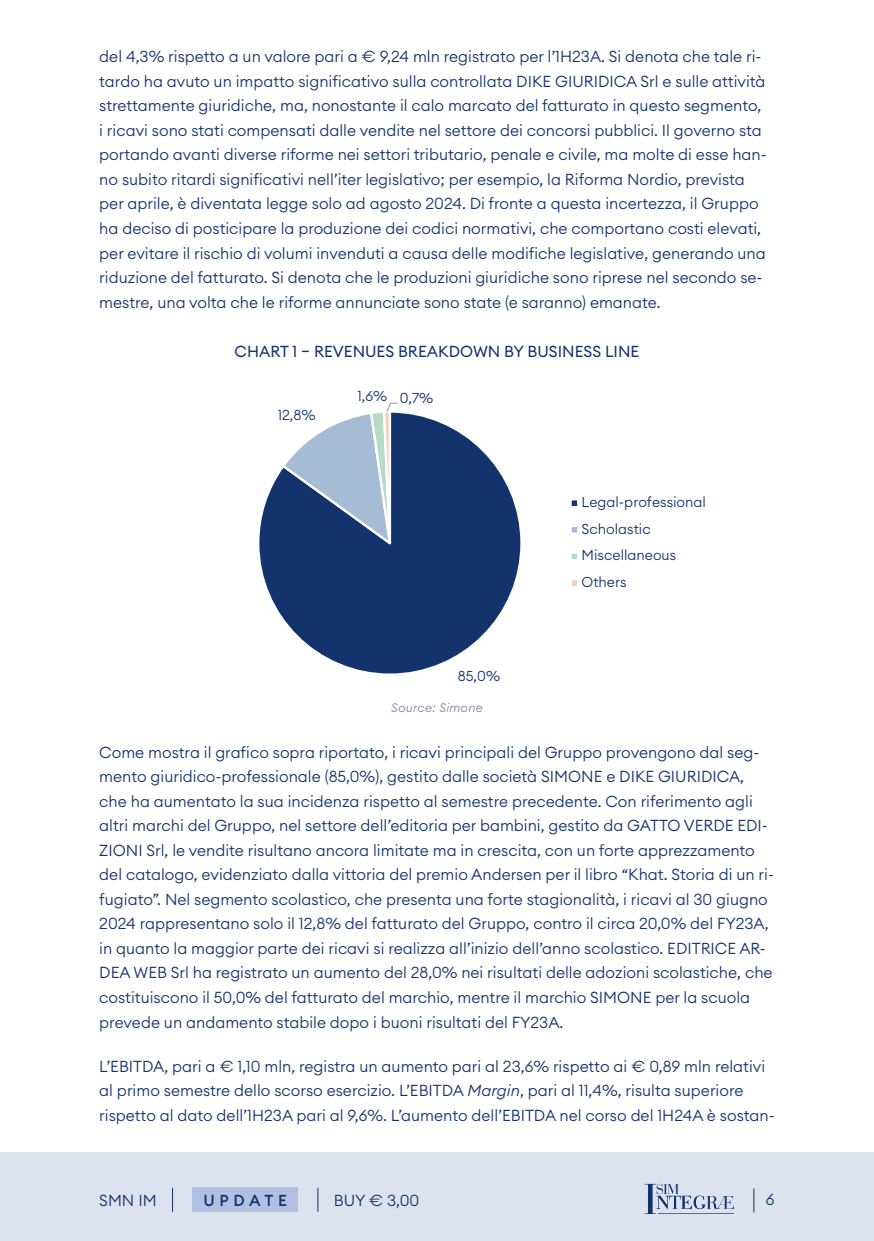
<style>
.page{position:relative;width:874px;height:1241px;background:#fff}
.page>*{position:absolute;margin:0;border:0;box-sizing:border-box;transform-origin:0 0}
.t1{font:300 15.75px/24.5px "Euclid Circular A";color:#13336d}
.t2{font:15.75px "Euclid Circular A";color:#13336d}
.t3{font:500 15.75px "Euclid Circular A";letter-spacing:.3em;color:#13336d}
.t4{font:300 14.17px/26.6px "Euclid Circular A";color:#13336d}
.t5{font:italic 300 12.25px "Euclid Circular A";letter-spacing:.02em;color:#8186af}
.s1{font-style:italic}
</style>
<div class="page">
<div style="left:0;top:1152px;width:873px;height:88px;background:#dde3ee"></div>
<svg style="left:172px;top:1187px;width:1px;height:24px"></svg>
<div style="left:192px;top:1187px;width:106px;height:24px;background:#b1c1e4"></div>
<svg style="left:317px;top:1187px;width:1px;height:24px"></svg>
<svg style="left:753px;top:1188px;width:1px;height:24px"></svg>
<svg style="left:644px;top:1183px;width:89px;height:30px"></svg>
<svg style="left:259px;top:413px;width:262px;height:261px"></svg>
<svg style="left:280px;top:402px;width:118px;height:247px"></svg>
<div style="left:570px;top:499px;width:8px;height:8px;background:#13336d"></div>
<div style="left:569px;top:498px;width:10px;height:10px;border:2px solid #fff"></div>
<div style="left:570px;top:526px;width:8px;height:7px;background:#a5bcd4"></div>
<div style="left:569px;top:524px;width:10px;height:10px;border:2px solid #fff"></div>
<div style="left:570px;top:552px;width:8px;height:8px;background:#b6dcc9"></div>
<div style="left:569px;top:551px;width:10px;height:10px;border:2px solid #fff"></div>
<svg style="left:572px;top:580px;width:4px;height:5px"></svg>
<div style="left:569px;top:577px;width:10px;height:11px;border:2px solid #fff"></div>
<p class="t1" style="left:99px;top:44px;width:668px">del 4,3% rispetto a un valore pari a € 9,24 mln registrato per l’1H23A. Si denota che tale ri&shy;tardo ha avuto un impatto significativo sulla controllata DIKE GIURIDICA Srl e sulle attività strettamente giuridiche, ma, nonostante il calo marcato del fatturato in questo segmento, i ricavi sono stati compensati dalle vendite nel settore dei concorsi pubblici. Il governo sta portando avanti diverse riforme nei settori tributario, penale e civile, ma molte di esse han&shy;no subito ritardi significativi nell’iter legislativo; per esempio, la Riforma Nordio, prevista per aprile, è diventata legge solo ad agosto 2024. Di fronte a questa incertezza, il Gruppo ha deciso di posticipare la produzione dei codici normativi, che comportano costi elevati, per evitare il rischio di volumi invenduti a causa delle modifiche legislative, generando una riduzione del fatturato. Si denota che le produzioni giuridiche sono riprese nel secondo se&shy;mestre, una volta che le riforme annunciate sono state (e saranno) emanate.</p>
<p class="t2" style="left:234px;top:341px;width:406px">CHART 1 – REVENUES BREAKDOWN BY BUSINESS LINE</p>
<p class="t4" style="left:277px;top:401px;width:39px">12,8%</p>
<p class="t4" style="left:357px;top:383px;width:77px">1,6% 0,7%</p>
<p class="t4" style="left:457px;top:662px;width:44px">85,0%</p>
<p class="t4" style="left:581px;top:488px;width:126px">Legal-professional<br>Scholastic<br>Miscellaneous<br>Others</p>
<p class="t5" style="left:391px;top:700px;width:93px">Source: Simone</p>
<p class="t1" style="left:99px;top:739px;width:676px">Come mostra il grafico sopra riportato, i ricavi principali del Gruppo provengono dal seg&shy;mento giuridico-professionale (85,0%), gestito dalle società SIMONE e DIKE GIURIDICA, che ha aumentato la sua incidenza rispetto al semestre precedente. Con riferimento agli altri marchi del Gruppo, nel settore dell’editoria per bambini, gestito da GATTO VERDE EDI-ZIONI Srl, le vendite risultano ancora limitate ma in crescita, con un forte apprezzamento del catalogo, evidenziato dalla vittoria del premio Andersen per il libro “Khat. Storia di un ri&shy;fugiato”. Nel segmento scolastico, che presenta una forte stagionalità, i ricavi al 30 giugno 2024 rappresentano solo il 12,8% del fatturato del Gruppo, contro il circa 20,0% del FY23A, in quanto la maggior parte dei ricavi si realizza all’inizio dell’anno scolastico. EDITRICE AR-DEA WEB Srl ha registrato un aumento del 28,0% nei risultati delle adozioni scolastiche, che costituiscono il 50,0% del fatturato del marchio, mentre il marchio SIMONE per la scuola prevede un andamento stabile dopo i buoni risultati del FY23A.</p>
<p class="t1" style="left:99px;top:1053px;width:676px">L’EBITDA, pari a € 1,10 mln, registra un aumento pari al 23,6% rispetto ai € 0,89 mln relativi al primo semestre dello scorso esercizio. L’EBITDA <span class="s1">Margin</span>, pari al 11,4%, risulta superiore rispetto al dato dell’1H23A pari al 9,6%. L’aumento dell’EBITDA nel corso del 1H24A è sostan-</p>
<p class="t1" style="left:99px;top:1187px;width:59px">SMN IM</p>
<p class="t3" style="left:203px;top:1190px;width:85px">UPDATE</p>
<p class="t1" style="left:333px;top:1187px;width:87px">BUY € 3,00</p>
<p class="t1" style="left:765px;top:1186px;width:10px">6</p>
</div>
